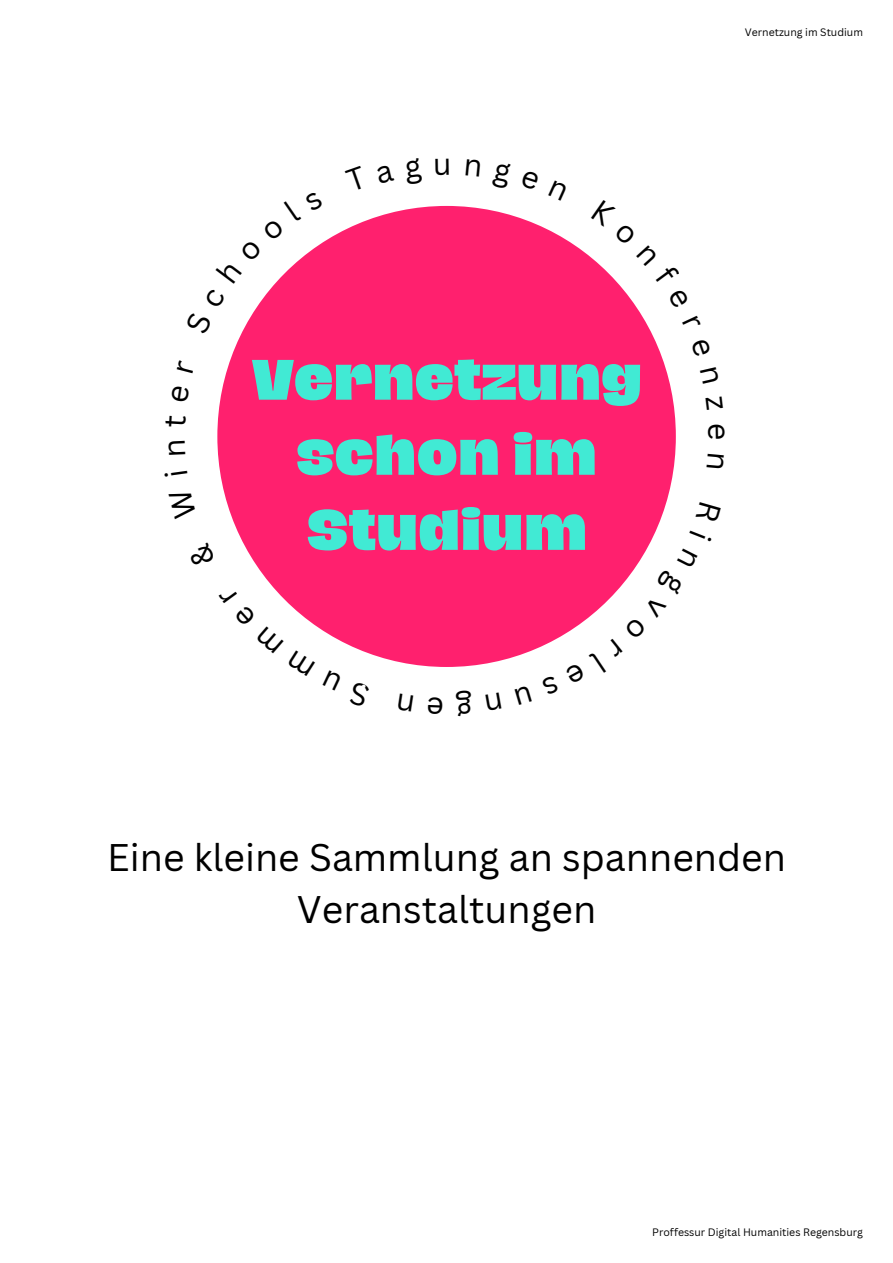
<style>
.page{position:relative;width:893px;height:1263px;background:#fff}
.page>*{position:absolute;margin:0;border:0;box-sizing:border-box;transform-origin:0 0}
.t1{font:800 52.12px/75.1px "Hagrid Text";color:#41ead4;text-align:center}
.t2{font:37.5px/52.3px "Canva Sans";color:#000;text-align:center}
.t3{font:10.5px "Canva Sans";color:#000}
</style>
<div class="page">
<div style="left:217px;top:206px;width:459px;height:461px;background:#ff206e;border-radius:50%"></div>
<svg style="left:272px;top:586px;width:43px;height:39px"></svg>
<svg style="left:240px;top:242px;width:83px;height:93px"></svg>
<svg style="left:591px;top:257px;width:47px;height:52px"></svg>
<svg style="left:565px;top:548px;width:83px;height:86px"></svg>
<p class="t3" style="left:745px;top:25px;width:120px">Vernetzung im Studium</p>
<p class="t1" style="left:252px;top:342px;width:391px">Vernetzung schon im<br>Studium</p>
<p class="t2" style="left:107px;top:830px;width:680px">Eine kleine Sammlung an spannenden<br>Veranstaltungen</p>
<p class="t3" style="left:652px;top:1225px;width:212px">Proffessur Digital Humanities Regensburg</p>
</div>
